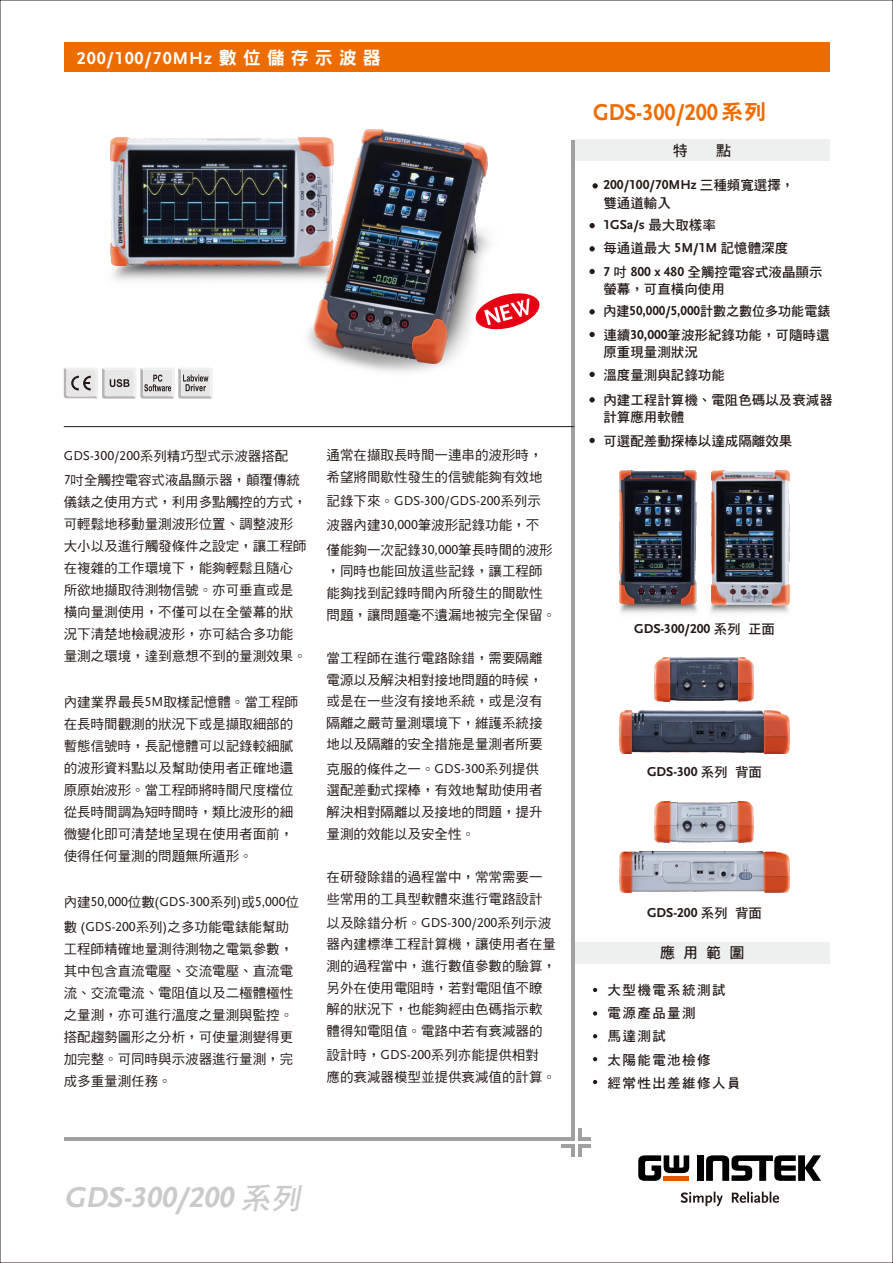
<style>
.page{position:relative;width:893px;height:1263px;background:#fff}
.page>*{position:absolute;margin:0;border:0;box-sizing:border-box;transform-origin:0 0}
.t1{font:italic 700 30px "Scala Sans LF";color:#c9cacb}
.t2{font:700 24px "Scala Sans LF";color:#ed6c00;scale:.92 1}
.t3{font:21px "DFN Hei XB HKP BF";color:#ed6c00;scale:1.09 1}
.t4{font:700 18px "Scala Sans LF";letter-spacing:.05em;color:#fff}
.t5{font:15px "DF Hei Bd HKP BF";color:#231916}
.t6{font:13.5px/21.9px "DF Hei Md HKP BF";color:#231916}
.t7{font:13.5px/22.8px "DF Hei Bd HKP BF";color:#231916}
.t8{font:13.5px "Scala Sans LF";color:#231916}
.t9{font:700 13.5px "Scala Sans LF";color:#231916}
.t10{font:13.5px/23.4px "DF Hei Bd HKP BF";letter-spacing:.11em;color:#231916}
.s1{font-family:"DFN Hei XB HKP BF";font-weight:400}
.s2{font-family:"DF Hei Md HKP BF"}
.s3{font-family:"Scala Sans LF"}
.s4{font-family:"DF Hei Bd HKP BF";font-weight:400}
.s5{font-family:"Scala Sans LF";font-weight:700}
</style>
<div class="page">
<svg style="left:593px;top:988px;width:4px;height:4px"></svg>
<svg style="left:593px;top:1011px;width:4px;height:5px"></svg>
<svg style="left:593px;top:1034px;width:4px;height:4px"></svg>
<svg style="left:593px;top:1057px;width:4px;height:4px"></svg>
<svg style="left:593px;top:1080px;width:4px;height:4px"></svg>
<div style="left:574px;top:942px;width:255px;height:21px;background:#eeefef"></div>
<div style="left:64px;top:43px;width:765px;height:29px;background:#ed6c00"></div>
<div style="left:574px;top:140px;width:255px;height:21px;background:#eeefef"></div>
<hr style="left:64px;top:1137px;width:510px;height:3px;background:#a0a0a1">
<svg style="left:562px;top:1128px;width:29px;height:29px"></svg>
<hr style="left:571px;top:140px;width:3px;height:1000px;background:#a0a0a1">
<svg style="left:638px;top:1155px;width:51px;height:26px"></svg>
<div style="left:664px;top:1176px;width:25px;height:5px;background:#e25803"></div>
<div style="left:697px;top:1155px;width:7px;height:26px;background:#000001"></div>
<svg style="left:706px;top:1155px;width:115px;height:26px"></svg>
<svg style="left:681px;top:1191px;width:98px;height:15px"></svg>
<svg style="left:501px;top:293px;width:39px;height:36px"></svg>
<hr style="left:64px;top:426px;width:510px;height:1px;background:#231916">
<img style="left:619px;top:711px;width:170px;height:42px">
<img style="left:655px;top:657px;width:99px;height:44px">
<img style="left:655px;top:801px;width:99px;height:42px">
<img style="left:619px;top:852px;width:170px;height:41px">
<svg style="left:64px;top:368px;width:149px;height:31px;background:#d2d1d1"></svg>
<img style="left:113px;top:266px;width:188px;height:15px">
<img style="left:110px;top:138px;width:205px;height:128px">
<img style="left:301px;top:222px;width:200px;height:150px">
<img style="left:315px;top:129px;width:173px;height:234px">
<img style="left:620px;top:605px;width:78px;height:9px">
<img style="left:710px;top:593px;width:80px;height:21px">
<img style="left:712px;top:470px;width:77px;height:135px">
<img style="left:619px;top:471px;width:78px;height:134px">
<svg style="left:590px;top:247px;width:4px;height:4px"></svg>
<svg style="left:590px;top:269px;width:4px;height:5px"></svg>
<svg style="left:590px;top:310px;width:4px;height:4px"></svg>
<svg style="left:590px;top:372px;width:4px;height:5px"></svg>
<svg style="left:590px;top:398px;width:4px;height:4px"></svg>
<svg style="left:590px;top:438px;width:4px;height:5px"></svg>
<svg style="left:590px;top:332px;width:4px;height:5px"></svg>
<svg style="left:590px;top:223px;width:4px;height:5px"></svg>
<svg style="left:593px;top:184px;width:4px;height:4px"></svg>
<h3 class="t4" style="left:77px;top:50px;width:305px">200/100/70MHz <span class="s1">數位儲存示波器</span></h3>
<p class="t8" style="left:64px;top:450px;width:226px">GDS-300/200<span class="s2">系列精巧型式示波器搭配</span></p>
<p class="t6" style="left:64px;top:469px;width:244px"><span class="s3">7</span>吋全觸控電容式液晶顯示器，顛覆傳統儀錶之使用方式，利用多點觸控的方式，可輕鬆㆞移動量測波形位置、調整波形大小以及進行觸發條件之設定，讓工程師在複雜的工作環境㆘，能夠輕鬆且隨心所欲㆞擷取待測物信號。亦可垂直或是橫向量測使用，不僅可以在全螢幕的狀況㆘清楚㆞檢視波形，亦可結合多功能量測之環境，達到意想不到的量測效果。</p>
<p class="t6" style="left:64px;top:691px;width:236px">內建業界最長<span class="s3">5M</span>取樣記憶體。當工程師在長時間觀測的狀況㆘或是擷取細部的暫態信號時，長記憶體可以記錄較細膩的波形㈾料點以及幫助使用者正確㆞還原原始波形。當工程師將時間尺度檔位從長時間調為短時間時，類比波形的細微變化即可清楚㆞呈現在使用者面前，使得任何量測的問題無所遁形。</p>
<p class="t8" style="left:64px;top:896px;width:237px"><span class="s2">內建</span>50,000<span class="s2">位數(</span>GDS-300<span class="s2">系列</span>)<span class="s2">或</span>5,000<span class="s2">位</span></p>
<p class="t6" style="left:64px;top:916px;width:231px">數 (<span class="s3">GDS-200</span>系列<span class="s3">)</span>之多功能電錶能幫助工程師精確㆞量測待測物之電氣參數，其㆗包含直流電壓、交流電壓、直流電流、交流電流、電阻值以及㆓極體極性之量測，亦可進行溫度之量測與㈼控。搭配趨勢圖形之分析，可使量測變得更加完整。可同時與示波器進行量測，完成多重量測任務。</p>
<p class="t6" style="left:327px;top:445px;width:217px">通常在擷取長時間㆒連串的波形時，希望將間歇性發生的信號能夠㈲效㆞</p>
<p class="t8" style="left:327px;top:495px;width:216px"><span class="s2">記錄㆘來。</span>GDS-300/GDS-200<span class="s2">系列示</span></p>
<p class="t6" style="left:327px;top:513px;width:228px;line-height:24.2px">波器內建<span class="s3">30,000</span>筆波形記錄功能，不僅能夠㆒次記錄<span class="s3">30,000</span>筆長時間的波形</p>
<p class="t6" style="left:327px;top:560px;width:231px">，同時也能回放這些記錄，讓工程師能夠找到記錄時間內所發生的間歇性問題，讓問題毫不遺漏㆞被完全保留。</p>
<p class="t6" style="left:327px;top:647px;width:217px;text-align:justify">當工程師在進行電路除錯，需要隔離電源以及解決相對接㆞問題的時候，或是在㆒些沒㈲接㆞系統，或是沒㈲隔離之嚴苛量測環境㆘，維護系統接㆞以及隔離的安全措施是量測者所要</p>
<p class="t6" style="left:327px;top:758px;width:218px">克服的條件之㆒。<span class="s3">GDS-300</span>系列提供選配差動式探棒，㈲效㆞幫助使用者解決相對隔離以及接㆞的問題，提升量測的效能以及安全性。</p>
<p class="t6" style="left:327px;top:866px;width:217px">在研發除錯的過程當㆗，常常需要㆒些常用的工具型軟體來進行電路設計</p>
<p class="t6" style="left:327px;top:912px;width:231px">以及除錯分析。<span class="s3">GDS-300/200</span>系列示波器內建標準工程計算機，讓使用者在量測的過程當㆗，進行數值參數的驗算，另外在使用電阻時，若對電阻值不瞭解的狀況㆘，也能夠經由色碼指示軟體得知電阻值。電路㆗若㈲衰減器的</p>
<p class="t6" style="left:327px;top:1044px;width:231px">設計時，<span class="s3">GDS-200</span>系列亦能提供相對<br>應的衰減器模型並提供衰減值的計算。</p>
<h1 class="t1" style="left:64px;top:1185px;width:243px">GDS-300/200 <span class="s4">系列</span></h1>
<h3 class="t3" style="left:721px;top:101px;width:43px">系列</h3>
<h2 class="t2" style="left:593px;top:103px;width:137px">GDS-300/200</h2>
<p class="t5" style="left:673px;top:143px;width:16px">㈵</p>
<p class="t5" style="left:716px;top:143px;width:16px">點</p>
<p class="t9" style="left:603px;top:179px;width:192px">200/100/70MHz <span class="s4">㆔種頻寬選擇，</span></p>
<p class="t7" style="left:603px;top:191px;width:69px">雙通道輸入</p>
<p class="t9" style="left:603px;top:219px;width:114px">1GSa/s <span class="s4">最大取樣率</span></p>
<p class="t7" style="left:603px;top:237px;width:221px;line-height:23.2px">每通道最大 <span class="s5">5M/1M</span> 記憶體深度<br><span class="s5">7</span> 吋 <span class="s5">800 x 480</span> 全觸控電容式液晶顯示</p>
<p class="t7" style="left:603px;top:278px;width:228px">螢幕，可直橫向使用<br>內建<span class="s5">50,000/5,000</span>計數之數位多功能電錶連續<span class="s5">30,000</span>筆波形紀錄功能，可隨時還</p>
<p class="t7" style="left:603px;top:340px;width:123px">原重現量測狀況<br>溫度量測與記錄功能</p>
<p class="t7" style="left:603px;top:391px;width:231px;line-height:17.4px">內建工程計算機、電阻色碼以及衰減器計算應用軟體</p>
<p class="t7" style="left:603px;top:429px;width:190px">可選配差動探棒以達成隔離效果</p>
<p class="t9" style="left:634px;top:623px;width:142px">GDS-300/200 <span class="s4">系列 正面</span></p>
<p class="t9" style="left:647px;top:766px;width:117px">GDS-300 <span class="s4">系列 背面</span></p>
<p class="t9" style="left:647px;top:906px;width:117px">GDS-200 <span class="s4">系列 背面</span></p>
<p class="t5" style="left:660px;top:945px;width:86px">應 用 範 圍</p>
<p class="t10" style="left:607px;top:978px;width:135px">大型機電系統測試電源產品量測<br>馬達測試<br>太陽能電池檢修<br>經常性出差維修㆟員</p>
</div>
